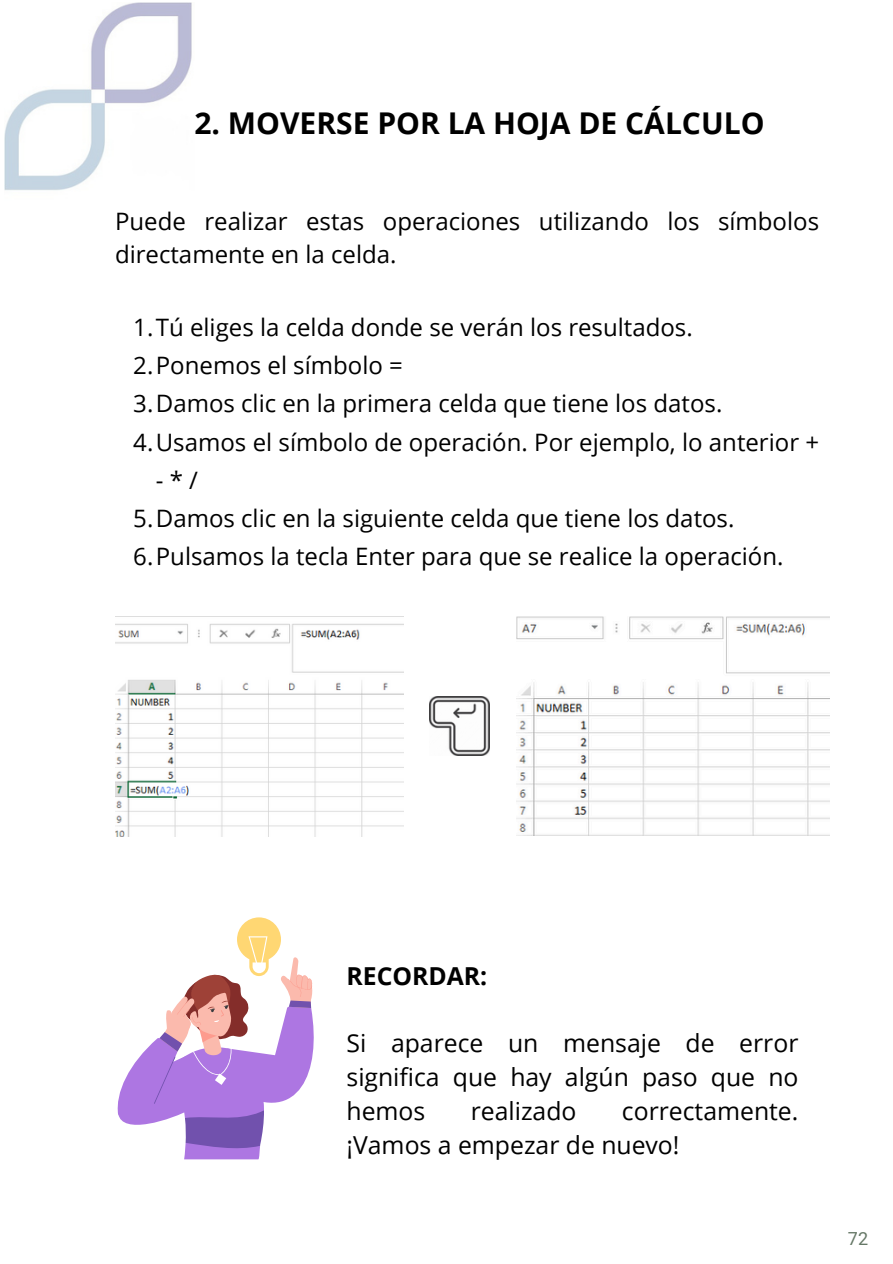
<style>
.page{position:relative;width:893px;height:1264px;background:#fff}
.page>*{position:absolute;margin:0;border:0;box-sizing:border-box;transform-origin:0 0}
.t1{font:700 30px "Open Sans";color:#000}
.t2{font:24.75px/33.8px "Open Sans";color:#000;text-align:justify}
.t3{font:700 24.75px "Open Sans";color:#000}
.t4{font:24px/32.7px "Open Sans";color:#000}
.t5{font:18px "Roboto";color:#667867}
</style>
<div class="page">
<img style="left:4px;top:3px;width:188px;height:188px">
<img style="left:429px;top:696px;width:60px;height:60px">
<svg style="left:117px;top:917px;width:197px;height:242px"></svg>
<img style="left:115px;top:616px;width:288px;height:220px">
<img style="left:516px;top:616px;width:313px;height:219px">
<p class="t1" style="left:194px;top:102px;width:571px">2. MOVERSE POR LA HOJA DE CÁLCULO</p>
<p class="t4" style="left:115px;top:204px;width:705px">Puede realizar estas operaciones utilizando los símbolos directamente en la celda.</p>
<p class="t4" style="left:133px;top:310px;width:561px">1.Tú eliges la celda donde se verán los resultados.</p>
<p class="t4" style="left:133px;top:348px;width:271px">2.Ponemos el símbolo =</p>
<p class="t4" style="left:133px;top:386px;width:590px">3.Damos clic en la primera celda que tiene los datos.</p>
<p class="t4" style="left:156px;top:422px;width:664px;line-height:38.2px;text-indent:-23px">4.Usamos el símbolo de operación. Por ejemplo, lo anterior + -*/</p>
<p class="t4" style="left:133px;top:501px;width:602px">5.Damos clic en la siguiente celda que tiene los datos.</p>
<p class="t4" style="left:133px;top:539px;width:651px">6.Pulsamos la tecla Enter para que se realice la operación.</p>
<p class="t3" style="left:346px;top:958px;width:142px">RECORDAR:</p>
<p class="t2" style="left:346px;top:1025px;width:453px">Si aparece un mensaje de error significa que hay algún paso que no hemos</p>
<p class="t2" style="left:471px;top:1093px;width:107px">realizado</p>
<p class="t2" style="left:346px;top:1093px;width:453px;text-indent:275px">correctamente. ¡Vamos a empezar de nuevo!</p>
<h2 class="t5" style="left:847px;top:1228px;width:22px">72</h2>
</div>
